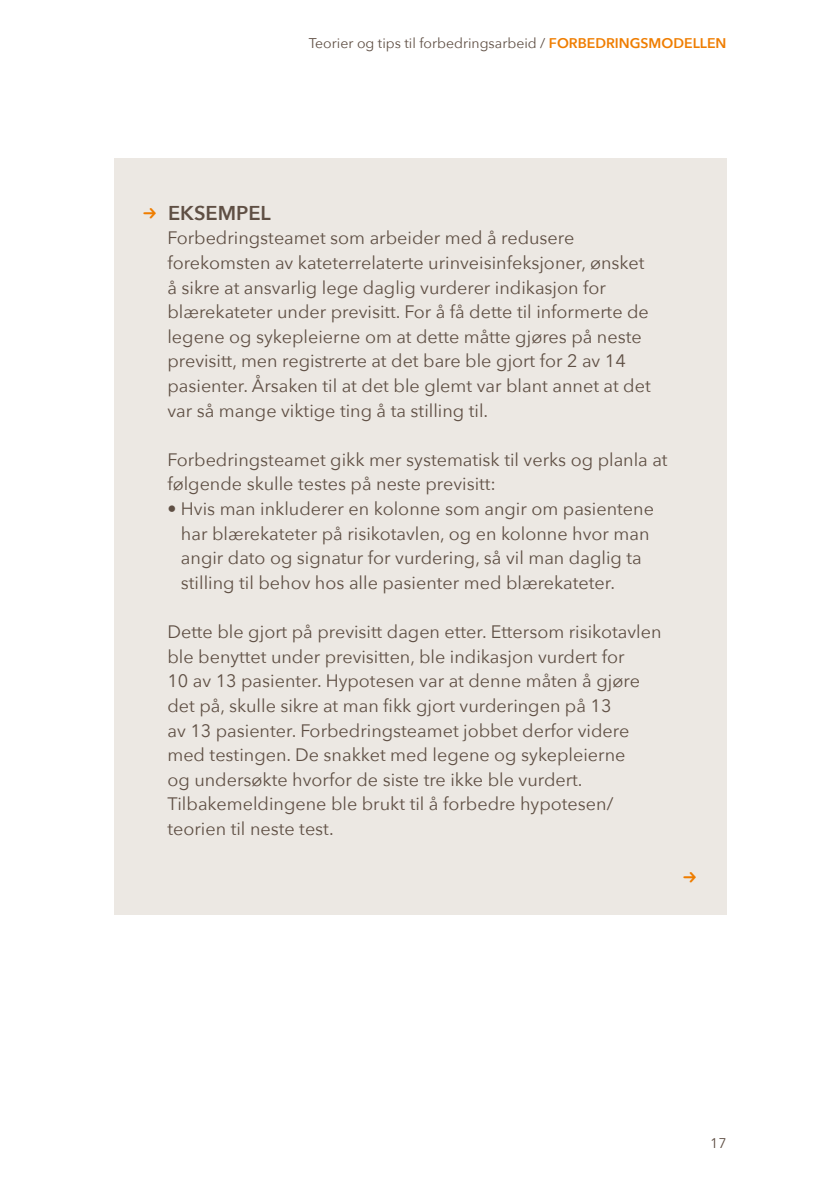
<style>
.page{position:relative;width:840px;height:1191px;background:#fff}
.page>*{position:absolute;margin:0;border:0;box-sizing:border-box;transform-origin:0 0}
.t1{font:600 20px "Avenir Next";color:#5f4f44}
.t2{font:18px/24.6px "Avenir Next";color:#5f4f44}
.t3{font:14px "Avenir Next";color:#5f4f44}
.s1{font-weight:600;color:#ef7d00}
</style>
<div class="page">
<div style="left:113px;top:159px;width:613px;height:756px;background:#ece8e3"></div>
<p class="t3" style="left:308px;top:31px;width:419px">Teorier og tips til forbedringsarbeid / <span class="s1">FORBEDRINGSMODELLEN</span></p>
<p class="t1" style="left:168px;top:195px;width:104px">EKSEMPEL</p>
<p class="t2" style="left:167px;top:225px;width:484px">Forbedringsteamet som arbeider med å redusere forekomsten av kateterrelaterte urinveisinfeksjoner, ønsket å sikre at ansvarlig lege daglig vurderer indikasjon for blærekateter under previsitt. For å få dette til informerte de legene og sykepleierne om at dette måtte gjøres på neste previsitt, men registrerte at det bare ble gjort for 2 av 14 pasienter. Årsaken til at det ble glemt var blant annet at det var så mange viktige ting å ta stilling til.</p>
<p class="t2" style="left:167px;top:446px;width:501px">Forbedringsteamet gikk mer systematisk til verks og planla at følgende skulle testes på neste previsitt:</p>
<p class="t2" style="left:181px;top:496px;width:474px;text-indent:-14px">• Hvis man inkluderer en kolonne som angir om pasientene har blærekateter på risikotavlen, og en kolonne hvor man angir dato og signatur for vurdering, så vil man daglig ta stilling til behov hos alle pasienter med blærekateter.</p>
<p class="t2" style="left:167px;top:619px;width:495px">Dette ble gjort på previsitt dagen etter. Ettersom risikotavlen ble benyttet under previsitten, ble indikasjon vurdert for<br>10 av 13 pasienter. Hypotesen var at denne måten å gjøre det på, skulle sikre at man fikk gjort vurderingen på 13<br>av 13 pasienter. Forbedringsteamet jobbet derfor videre med testingen. De snakket med legene og sykepleierne<br>og undersøkte hvorfor de siste tre ikke ble vurdert.<br>Tilbakemeldingene ble brukt til å forbedre hypotesen/ teorien til neste test.</p>
<p class="t3" style="left:709px;top:1131px;width:18px">17</p>
</div>
